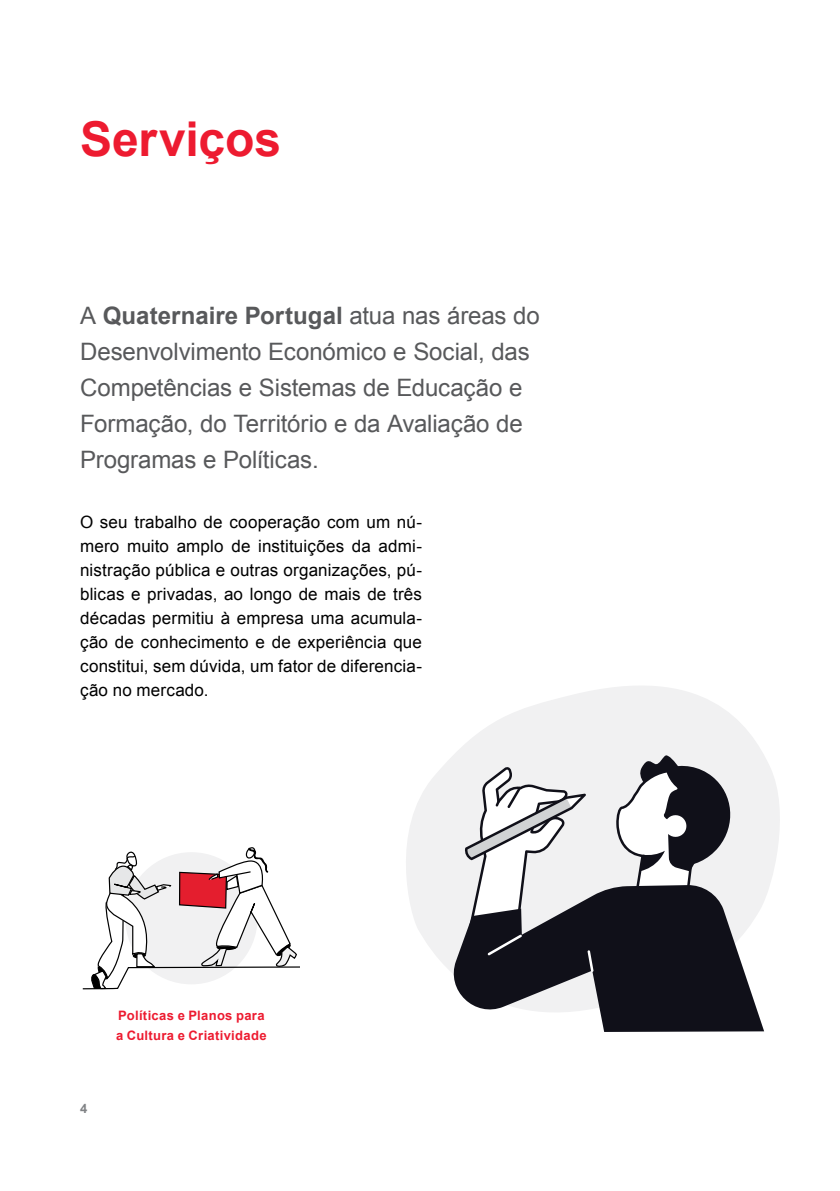
<style>
.page{position:relative;width:840px;height:1191px;background:#fff}
.page>*{position:absolute;margin:0;border:0;box-sizing:border-box;transform-origin:0 0}
.t1{font:700 48px "Arial";letter-spacing:-.005em;color:#ed1b30}
.t2{font:24px/36px "Arial";letter-spacing:-.005em;color:#58595b}
.t3{font:17px/24px "Arial";letter-spacing:.01em;color:#000;text-align:justify}
.t4{font:700 13px/20px "Arial";letter-spacing:.025em;color:#ed1b30}
.t5{font:700 13px "Arial";color:#808285}
.s1{font-weight:700}
</style>
<div class="page">
<svg style="left:406px;top:686px;width:374px;height:346px;fill:#f1f1f2"></svg>
<svg style="left:610px;top:754px;width:125px;height:130px"></svg>
<svg style="left:445px;top:884px;width:318px;height:148px;fill:#101019"></svg>
<svg style="left:464px;top:767px;width:129px;height:205px"></svg>
<svg style="left:82px;top:847px;width:218px;height:143px"></svg>
<h1 class="t1" style="left:80px;top:113px;width:202px">Serviços</h1>
<h2 class="t2" style="left:80px;top:298px;width:461px">A <span class="s1">Quaternaire Portugal</span> atua nas áreas do Desenvolvimento Económico e Social, das Competências e Sistemas de Educação e Formação, do Território e da Avaliação de Programas e Políticas.</h2>
<p class="t3" style="left:80px;top:510px;width:343px">O seu trabalho de cooperação com um nú&shy;mero muito amplo de instituições da admi&shy;nistração pública e outras organizações, pú&shy;blicas e privadas, ao longo de mais de três décadas permitiu à empresa uma acumula&shy;ção de conhecimento e de experiência que constitui, sem dúvida, um fator de diferencia&shy;ção no mercado.</p>
<p class="t5" style="left:80px;top:1101px;width:9px">4</p>
<p class="t4" style="left:116px;top:1005px;width:152px">Políticas e Planos para a Cultura e Criatividade</p>
</div>
